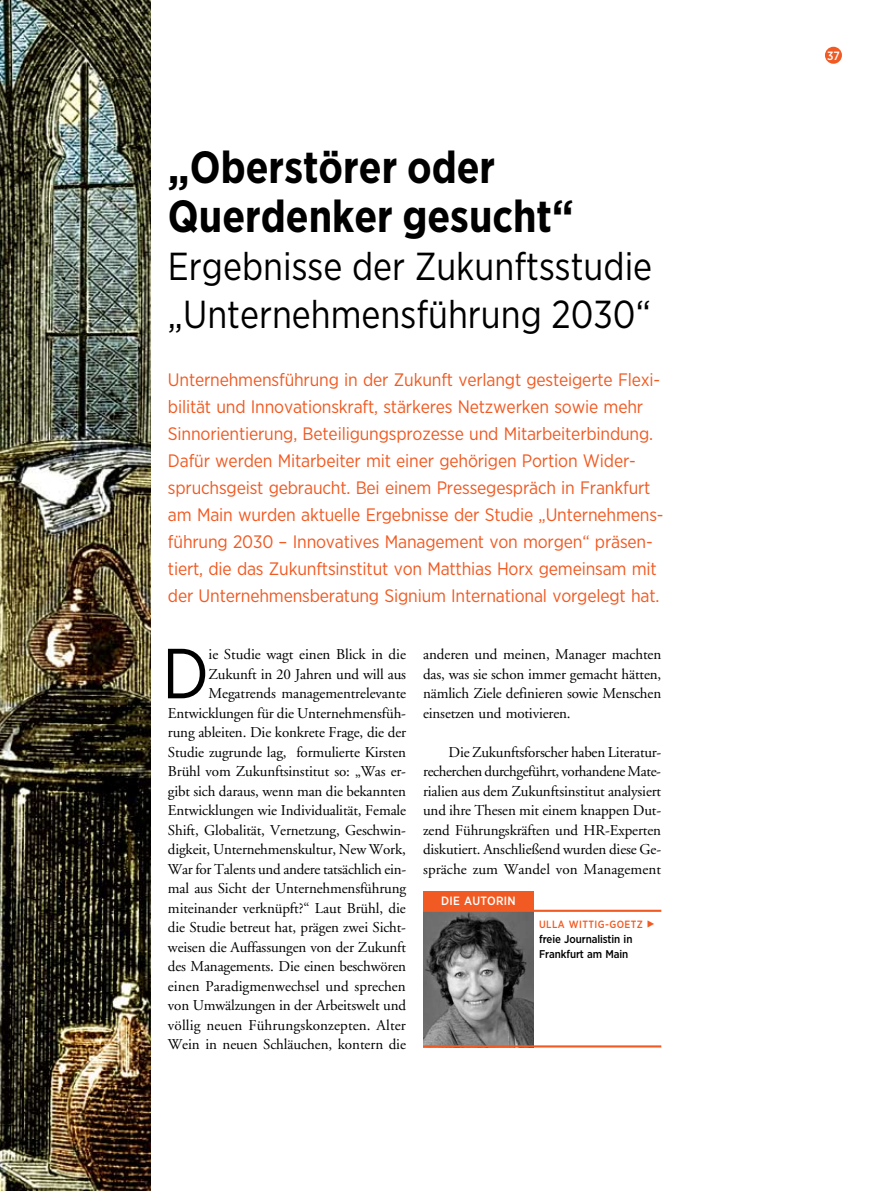
<style>
.page{position:relative;width:893px;height:1191px;background:#fff}
.page>*{position:absolute;margin:0;border:0;box-sizing:border-box;transform-origin:0 0}
.t1{font:70.65px "Gotham Narrow";color:#000}
.t2{font:700 45px/48px "Gotham Narrow";color:#000;scale:.95 1}
.t3{font:39px/48px "Gotham Narrow";color:#000;scale:.95 1}
.t4{font:18px/27px "Gotham Narrow";letter-spacing:-.01em;color:#f15a22}
.t5{font:15px/19.5px "Adobe Garamond";letter-spacing:-.01em;color:#000;text-align:justify}
.t6{font:500 12px "Gotham Narrow";letter-spacing:.02em;color:#fff}
.t7{font:500 11.25px/15px "Gotham Narrow";letter-spacing:-.01em;color:#000}
.t8{font:500 10.5px "Gotham Narrow";letter-spacing:.04em;color:#f15a22}
.s1{font-family:"Letter Gothic Std";font-weight:400;font-size:14.1px}
</style>
<div class="page">
<div style="left:825px;top:47px;width:17px;height:17px;background:#f15a22;border-radius:50%"></div>
<img style="left:0;top:0;width:151px;height:1191px">
<div style="left:423px;top:890px;width:111px;height:20px;background:#f15a22"></div>
<img style="left:423px;top:912px;width:111px;height:133px">
<hr style="left:423px;top:909px;width:238px;height:3px;background:#f15a22">
<hr style="left:423px;top:1045px;width:238px;height:2px;background:#f15a22">
<h2 class="t2" style="left:168px;top:143px;width:428px">„Oberstörer oder<br>Querdenker gesucht“</h2>
<h3 class="t3" style="left:168px;top:241px;width:511px">Ergebnisse der Zukunftsstudie „Unternehmensführung 2030“</h3>
<p class="t4" style="left:168px;top:366px;width:497px">Unternehmensführung in der Zukunft verlangt gesteigerte Flexi&shy;bilität und I nnovationskraft, stärkeres Netzwerken sowie mehr Sinnorientierung, Beteiligungsprozesse und Mitarbeiterbindung.<br>Dafür werden Mitarbeiter mit einer gehörigen Portion Wider&shy;spruchsgeist gebraucht. Bei einem Pressegespräch in Frankfurt am Main wurden aktuelle Ergebnisse der Studie „Unternehmens&shy;führung 2030 – I nnovatives Management von morgen“ präsen&shy;tiert, die das Zukunftsinstitut von Matthias Horx gemeinsam mit der Unternehmensberatung Signium I nternational vorgelegt hat.</p>
<p class="t5" style="left:168px;top:645px;width:240px;text-align:right">ie Studie wagt einen Blick in die Zukunft in 20 Jahren und will aus Megatrends managementrelevante Entwicklungen für die Unternehmensfüh&shy;rung ableiten. Die konkrete Frage, die der Studie zugrunde lag, formulierte Kirsten Brühl vom Zukunftsinstitut so: „Was er&shy;gibt sich daraus, wenn man die bekannten Entwicklungen wie Individualität, Female Shift, Globalität, Vernetzung, Geschwin&shy;digkeit, Unternehmenskultur, New Work, War for Talents und andere tatsächlich ein&shy;mal aus Sicht der Unternehmensführung miteinander verknüpft?“ Laut Brühl, die die Studie betreut hat, prägen zwei Sicht&shy;weisen die Auffassungen von der Zukunft des Managements. Die einen beschwören einen Paradigmenwechsel und sprechen von Umwälzungen in der Arbeitswelt und völlig neuen Führungskonzepten. Alter Wein in neuen Schläuchen, kontern die</p>
<p class="t5" style="left:423px;top:645px;width:240px">anderen und meinen, Manager machten das, was sie schon immer gemacht hätten, nämlich Ziele definieren sowie Menschen einsetzen und motivieren.</p>
<h1 class="t1" style="left:162px;top:629px;width:49px">D</h1>
<p class="t5" style="left:423px;top:742px;width:240px;text-indent:26px">Die Zukunftsforscher haben Literatur&shy;recherchen durchgeführt, vorhandene Mate&shy;rialien aus dem Zukunftsinstitut analysiert und ihre Thesen mit einem knappen Dut&shy;zend Führungskräften und HR‑Experten diskutiert. Anschließend wurden diese Ge&shy;spräche zum Wandel von Management</p>
<p class="t6" style="left:441px;top:893px;width:76px">Di e Autori n</p>
<p class="t8" style="left:539px;top:917px;width:8px">Ulla</p>
<p class="t8" style="left:569px;top:917px;width:88px">Wittig-Goetz <span class="s1">▶</span></p>
<p class="t7" style="left:539px;top:931px;width:95px">freie Journalistin in<br>Frankfurt am Main</p>
<p class="t6" style="left:827px;top:48px;width:14px">37</p>
</div>
